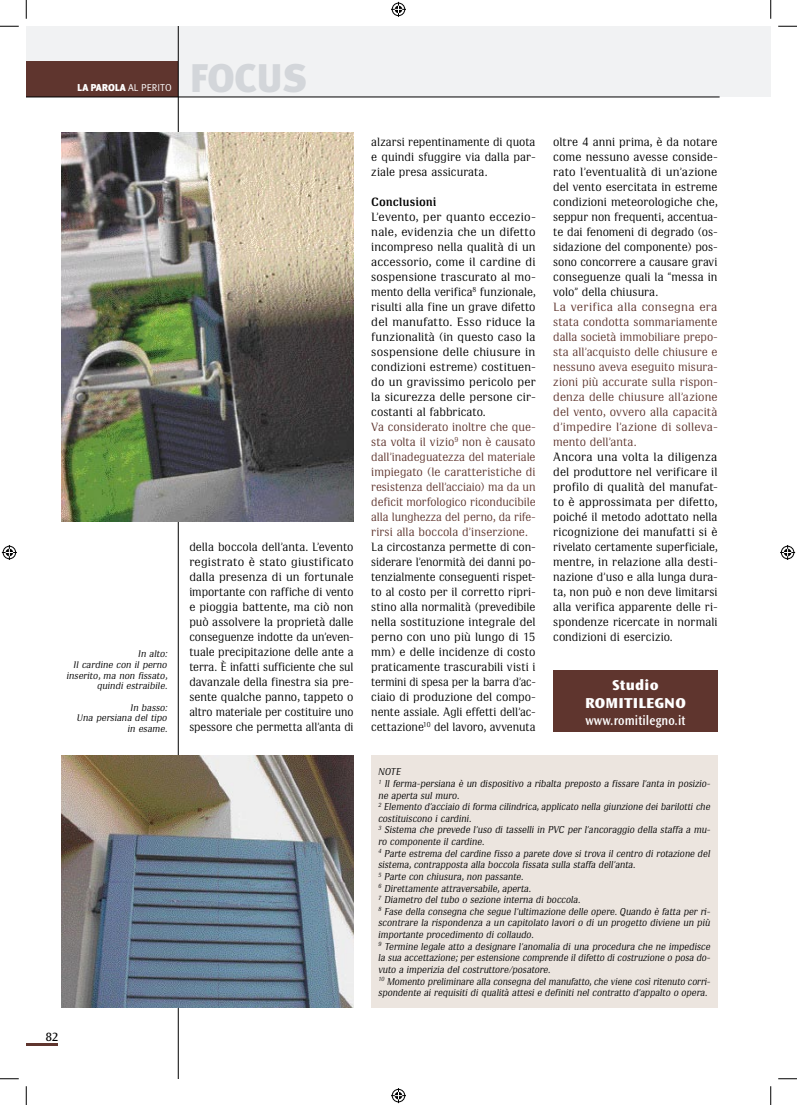
<style>
.page{position:relative;width:797px;height:1105px;background:#fff}
.page>*{position:absolute;margin:0;border:0;box-sizing:border-box;transform-origin:0 0}
.t1{font:900 39.88px "Meta Plus";letter-spacing:-.005em;color:#d3d6da}
.t2{font:800 15px/17.5px "Ocean Sans";letter-spacing:.01em;color:#fff;text-align:center;scale:1.1 1}
.t3{font:600 13.75px "Ocean Sans";letter-spacing:.01em;color:#fff;scale:.9 1}
.t4{font:12.5px/15px "Graphicus";letter-spacing:.005em;color:#000;text-align:justify}
.t5{font:12.5px/15px "Graphicus";letter-spacing:.005em;color:#5f352e;text-align:justify;scale:1.04 1}
.t6{font:12.5px/15px "Graphicus";letter-spacing:.005em;color:#5f352e;text-align:justify}
.t7{font:700 12.5px "Graphicus";letter-spacing:-.005em;color:#000}
.t8{font:12.5px "Ocean Sans";color:#000}
.t9{font:italic 10.38px/11.6px "Graphicus";color:#000;scale:.95 1}
.t10{font:italic 10px/10.6px "Graphicus";color:#000;text-align:right}
.t11{font:900 10px "Meta Plus";letter-spacing:-.005em;color:#fff}
.s1{font-family:"Meta";font-weight:400}
</style>
<div class="page">
<div style="left:26px;top:26px;width:744px;height:71px;background:#f1f2f3"></div>
<hr style="left:26px;top:1043px;width:32px;height:2px;background:#5f352e">
<div style="left:26px;top:62px;width:152px;height:35px;background:#5f352e"></div>
<hr style="left:26px;top:97px;width:693px;height:1px;background:#000">
<hr style="left:178px;top:26px;width:1px;height:1053px;background:#000">
<img style="left:62px;top:133px;width:291px;height:389px">
<img style="left:62px;top:755px;width:291px;height:253px">
<div style="left:371px;top:755px;width:346px;height:253px;background:#ece5df"></div>
<div style="left:553px;top:670px;width:164px;height:62px;background:#5f352e"></div>
<svg style="left:0;top:25px;width:19px;height:2px"></svg>
<svg style="left:778px;top:25px;width:19px;height:2px"></svg>
<svg style="left:0;top:1078px;width:19px;height:1px"></svg>
<svg style="left:778px;top:1078px;width:19px;height:1px"></svg>
<svg style="left:25px;top:0;width:2px;height:19px"></svg>
<svg style="left:25px;top:1086px;width:2px;height:19px"></svg>
<svg style="left:770px;top:0;width:1px;height:19px"></svg>
<svg style="left:770px;top:1086px;width:1px;height:19px"></svg>
<svg style="left:391px;top:2px;width:15px;height:15px"></svg>
<svg style="left:391px;top:1088px;width:15px;height:15px"></svg>
<svg style="left:2px;top:545px;width:15px;height:15px"></svg>
<svg style="left:780px;top:545px;width:15px;height:15px"></svg>
<p class="t11" style="left:77px;top:82px;width:96px">LA PAROLA <span class="s1">AL PERITO</span></p>
<p class="t10" style="left:67px;top:649px;width:102px">In alto:<br>Il cardine con il perno inserito, ma non fissato, quindi estraibile.</p>
<p class="t10" style="left:77px;top:702px;width:92px">In basso:<br>Una persiana del tipo in esame.</p>
<p class="t8" style="left:46px;top:1030px;width:14px">82</p>
<h1 class="t1" style="left:189px;top:54px;width:120px">FOCUS</h1>
<p class="t4" style="left:189px;top:539px;width:166px">della boccola dell’anta. L’evento registrato è stato giustificato dalla presenza di un fortunale importante con raffiche di vento e pioggia battente, ma ciò non può assolvere la proprietà dalle conseguenze indotte da un’even&shy;tuale precipitazione delle ante a terra. È infatti sufficiente che sul davanzale della finestra sia pre&shy;sente qualche panno, tappeto o altro materiale per costituire uno spessore che permetta all’anta di</p>
<p class="t4" style="left:371px;top:134px;width:166px">alzarsi repentinamente di quota e quindi sfuggire via dalla par&shy;ziale presa assicurata.</p>
<p class="t7" style="left:371px;top:196px;width:67px">Conclusioni</p>
<p class="t4" style="left:371px;top:209px;width:166px">L’evento, per quanto eccezio&shy;nale, evidenzia che un difetto incompreso nella qualità di un accessorio, come il cardine di sospensione trascurato al mo&shy;mento della verifica<sup>8</sup> funzionale, risulti alla fine un grave difetto del manufatto. Esso riduce la funzionalità (in questo caso la sospensione delle chiusure in condizioni estreme) costituen&shy;do un gravissimo pericolo per la sicurezza delle persone cir&shy;costanti al fabbricato.</p>
<p class="t6" style="left:371px;top:419px;width:166px">Va considerato inoltre che que&shy;sta volta il vizio<sup>9</sup> non è causato dall’inadeguatezza del materiale impiegato (le caratteristiche di resistenza dell’acciaio) ma da un deficit morfologico riconducibile alla lunghezza del perno, da rife&shy;rirsi alla boccola d’inserzione.</p>
<p class="t4" style="left:371px;top:539px;width:166px">La circostanza permette di con&shy;siderare l’enormità dei danni po&shy;tenzialmente conseguenti rispet&shy;to al costo per il corretto ripri&shy;stino alla normalità (prevedibile nella sostituzione integrale del perno con uno più lungo di 15 mm) e delle incidenze di costo praticamente trascurabili visti i termini di spesa per la barra d’ac&shy;ciaio di produzione del compo&shy;nente assiale. Agli effetti dell’ac&shy;cettazione<sup>10</sup> del lavoro, avvenuta</p>
<p class="t4" style="left:553px;top:134px;width:166px">oltre 4 anni prima, è da notare come nessuno avesse conside&shy;rato l’eventualità di un’azione del vento esercitata in estreme condizioni meteorologiche che, seppur non frequenti, accentua&shy;te dai fenomeni di degrado (os&shy;sidazione del componente) pos&shy;sono concorrere a causare gravi conseguenze quali la “messa in volo” della chiusura.</p>
<p class="t5" style="left:553px;top:299px;width:159px">La verifica alla consegna era stata condotta sommariamente dalla società immobiliare prepo&shy;sta all’acquisto delle chiusure e nessuno aveva eseguito misura&shy;zioni più accurate sulla rispon&shy;denza delle chiusure all’azione del vento, ovvero alla capacità d’impedire l’azione di solleva&shy;mento dell’anta.</p>
<p class="t4" style="left:553px;top:449px;width:166px">Ancora una volta la diligenza del produttore nel verificare il profilo di qualità del manufat&shy;to è approssimata per difetto, poiché il metodo adottato nella ricognizione dei manufatti si è rivelato certamente superficiale, mentre, in relazione alla desti&shy;nazione d’uso e alla lunga dura&shy;ta, non può e non deve limitarsi alla verifica apparente delle ri&shy;spondenze ricercate in normali condizioni di esercizio.</p>
<p class="t2" style="left:585px;top:676px;width:93px">Studio<br>ROMITILEGNO</p>
<p class="t3" style="left:585px;top:713px;width:113px">www.romitilegno.it</p>
<p class="t9" style="left:378px;top:766px;width:351px">NOTE<br><sup>1</sup> Il ferma-persiana è un dispositivo a ribalta preposto a fissare l’anta in posizio&shy;ne aperta sul muro.<br><sup>2</sup> Elemento d’acciaio di forma cilindrica, applicato nella giunzione dei barilotti che costituiscono i cardini.<br><sup>3</sup> Sistema che prevede l’uso di tasselli in PVC per l’ancoraggio della staffa a mu&shy;ro componente il cardine.<br><sup>4</sup> Parte estrema del cardine fisso a parete dove si trova il centro di rotazione del sistema, contrapposta alla boccola fissata sulla staffa dell’anta.<br><sup>5</sup> Parte con chiusura, non passante.<br><sup>6</sup> Direttamente attraversabile, aperta.<br><sup>7</sup> Diametro del tubo o sezione interna di boccola.<br><sup>8</sup> Fase della consegna che segue l’ultimazione delle opere. Quando è fatta per ri&shy;scontrare la rispondenza a un capitolato lavori o di un progetto diviene un più importante procedimento di collaudo.<br><sup>9</sup> Termine legale atto a designare l’anomalia di una procedura che ne impedisce la sua accettazione; per estensione comprende il difetto di costruzione o posa do&shy;vuto a imperizia del costruttore/posatore.<br><sup>10</sup> Momento preliminare alla consegna del manufatto, che viene così ritenuto corri&shy;spondente ai requisiti di qualità attesi e definiti nel contratto d’appalto o opera.</p>
</div>
